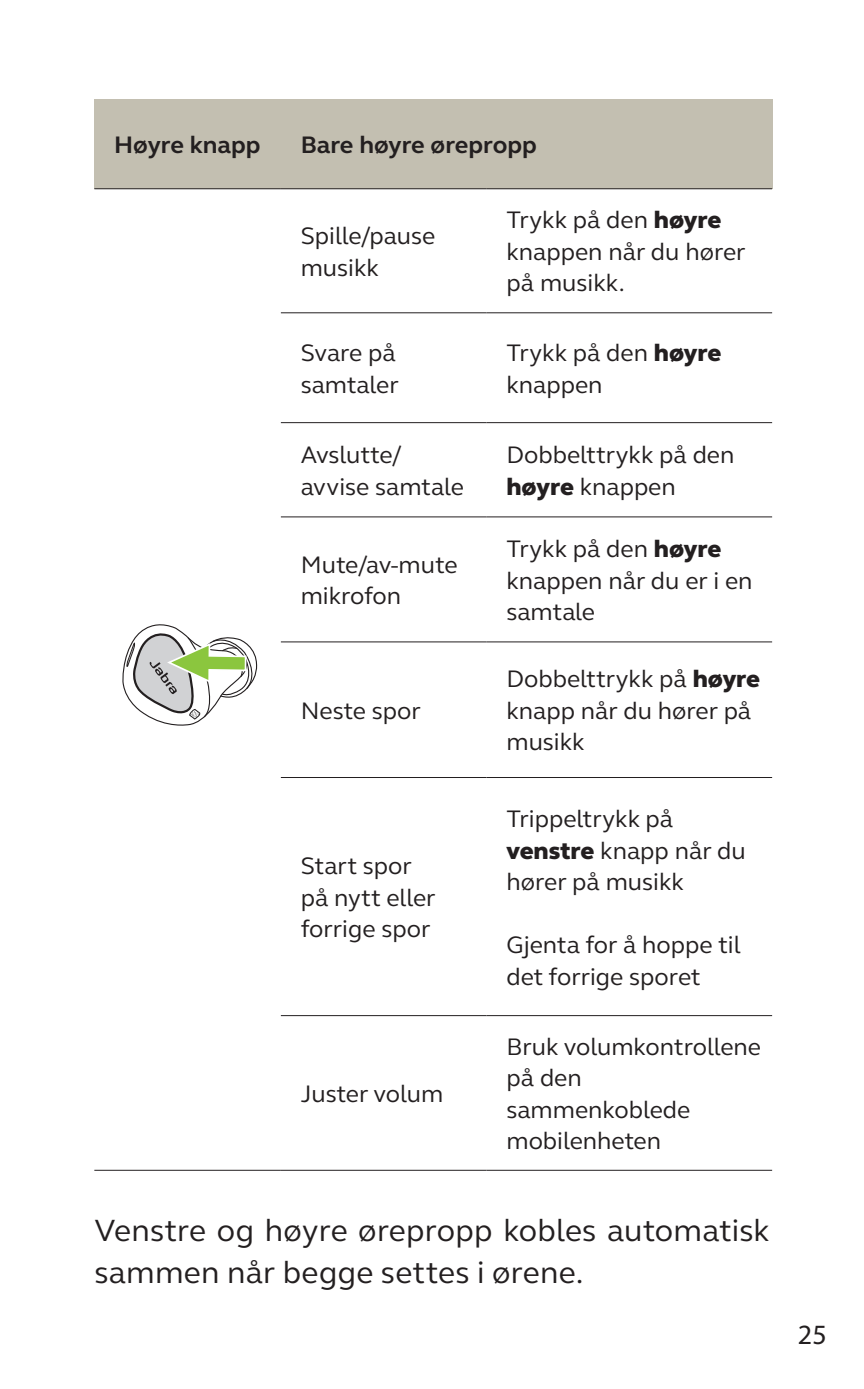
<style>
.page{position:relative;width:864px;height:1389px;background:#fff}
.page>*{position:absolute;margin:0;border:0;box-sizing:border-box;transform-origin:0 0}
.Body_text{font:31.5px/42px "GN Elliot";letter-spacing:.01em;color:#231f20}
.t1{font:28px "Myriad Pro";color:#231f20}
.Table_text{font:24.5px/31.5px "GN Elliot";color:#231f20}
.Table_heading{font:700 24.5px "GN Elliot";color:#231f20}
.s1{font-weight:800}
</style>
<div class="page">
<div style="left:94px;top:99px;width:187px;height:90px;background:#c3bfb1"></div>
<div style="left:281px;top:99px;width:490px;height:90px;background:#c3bfb1"></div>
<hr style="left:94px;top:188px;width:187px;height:1px;background:#231f20">
<hr style="left:94px;top:1170px;width:187px;height:1px;background:#231f20">
<hr style="left:281px;top:188px;width:205px;height:1px;background:#231f20">
<hr style="left:486px;top:188px;width:285px;height:1px;background:#231f20">
<hr style="left:281px;top:312px;width:205px;height:1px;background:#231f20">
<hr style="left:486px;top:312px;width:285px;height:1px;background:#231f20">
<hr style="left:281px;top:422px;width:205px;height:1px;background:#231f20">
<hr style="left:486px;top:422px;width:285px;height:1px;background:#231f20">
<hr style="left:281px;top:516px;width:205px;height:1px;background:#231f20">
<hr style="left:486px;top:516px;width:285px;height:1px;background:#231f20">
<hr style="left:281px;top:641px;width:205px;height:1px;background:#231f20">
<hr style="left:486px;top:641px;width:285px;height:1px;background:#231f20">
<hr style="left:281px;top:777px;width:205px;height:1px;background:#231f20">
<hr style="left:486px;top:777px;width:285px;height:1px;background:#231f20">
<hr style="left:281px;top:1015px;width:205px;height:1px;background:#231f20">
<hr style="left:486px;top:1015px;width:285px;height:1px;background:#231f20">
<hr style="left:281px;top:1170px;width:205px;height:1px;background:#231f20">
<hr style="left:486px;top:1170px;width:285px;height:1px;background:#231f20">
<svg style="left:122px;top:624px;width:136px;height:102px"></svg>
<p class="Table_heading" style="left:114px;top:128px;width:148px">Høyre knapp</p>
<p class="Table_heading" style="left:300px;top:128px;width:237px">Bare høyre ørepropp</p>
<p class="Table_text" style="left:300px;top:220px;width:136px">Spille/pause musikk</p>
<p class="Table_text" style="left:506px;top:204px;width:240px">Trykk på den <span class="s1">høyre </span>knappen når du hører på musikk.</p>
<p class="Table_text" style="left:300px;top:337px;width:99px">Svare på samtaler</p>
<p class="Table_text" style="left:506px;top:337px;width:216px">Trykk på den <span class="s1">høyre </span>knappen</p>
<p class="Table_text" style="left:300px;top:439px;width:164px">Avslutte/ avvise samtale</p>
<p class="Table_text" style="left:506px;top:439px;width:229px">Dobbelttrykk på den <span class="s1">høyre</span> knappen</p>
<p class="Table_text" style="left:300px;top:548px;width:158px">Mute/av-mute mikrofon</p>
<p class="Table_text" style="left:300px;top:694px;width:121px">Neste spor</p>
<p class="Table_text" style="left:300px;top:850px;width:136px">Start spor på nytt eller forrige spor</p>
<p class="Table_text" style="left:300px;top:1077px;width:144px">Juster volum</p>
<p class="Table_text" style="left:506px;top:532px;width:247px">Trykk på den <span class="s1">høyre </span>knappen når du er i en samtale</p>
<p class="Table_text" style="left:506px;top:663px;width:255px">Dobbelttrykk på <span class="s1">høyre </span>knapp når du hører på musikk</p>
<p class="Table_text" style="left:506px;top:802px;width:241px">Trippeltrykk på <span class="s1">venstre</span> knapp når du hører på musikk</p>
<p class="Table_text" style="left:506px;top:928px;width:236px">Gjenta for å hoppe til det forrige sporet</p>
<p class="Table_text" style="left:506px;top:1030px;width:256px">Bruk volumkontrollene på den sammenkoblede mobilenheten</p>
<p class="Body_text" style="left:94px;top:1208px;width:676px">Venstre og høyre ørepropp kobles automatisk sammen når begge settes i ørene.</p>
<p class="t1" style="left:797px;top:1317px;width:30px">25</p>
</div>
